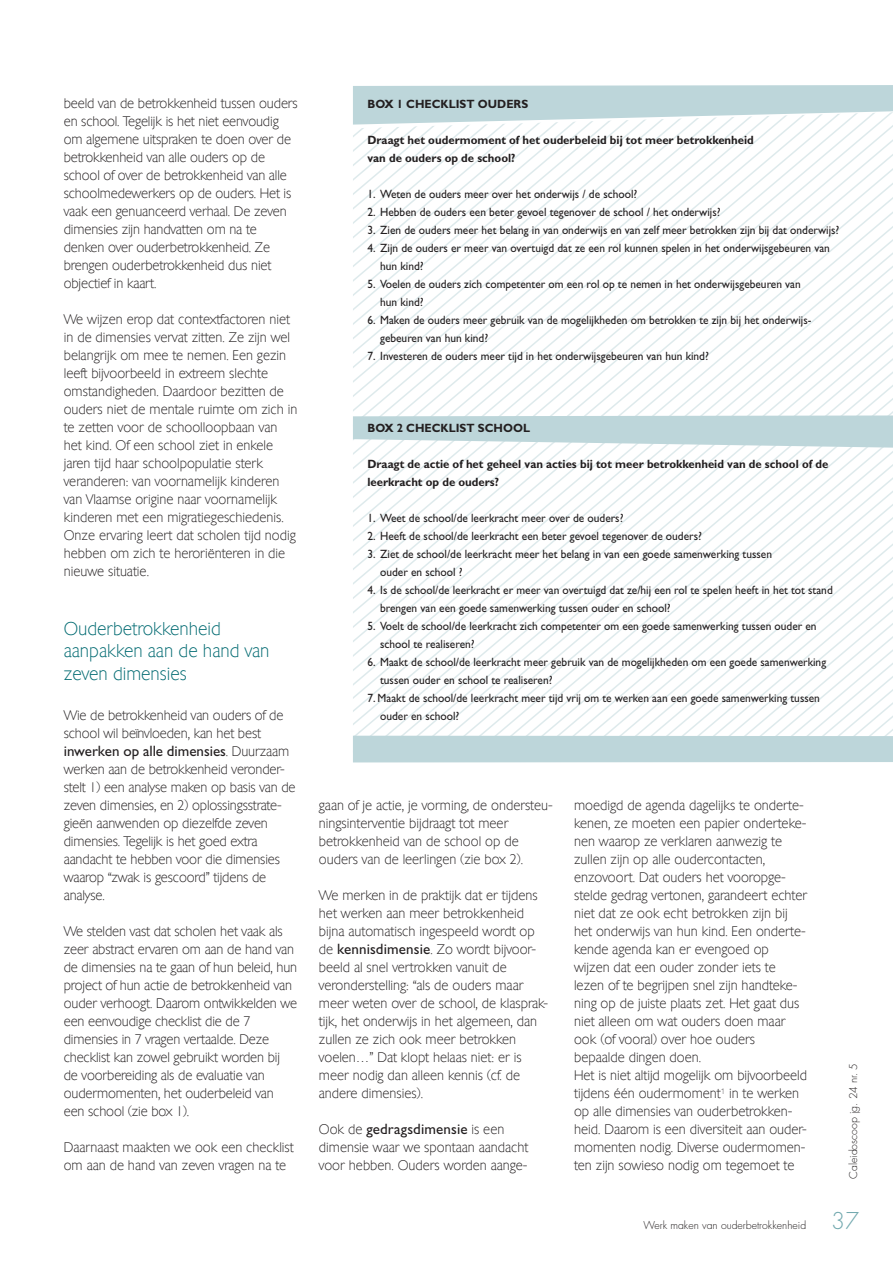
<style>
.page{position:relative;width:893px;height:1263px;background:#fff}
.page>*{position:absolute;margin:0;border:0;box-sizing:border-box;transform-origin:0 0}
.t1{font:18px/22.5px "Chantilly Serial Xlight";color:#006a71}
.t2{font:15px "Gill Sans";color:#231f20}
.t3{font:13.5px/18px "Chantilly Serial Xlight";color:#231f20}
.t4{font:12px/18px "Gill Sans";color:#231f20;scale:.95 1}
.t5{font:700 12px/18px "Gill Sans";color:#231f20;scale:.95 1}
.t6{font:300 10.5px "Futura";color:#231f20}
.s1{font-family:"Chantilly Serial Xlight";font-size:13.5px}
.s2{font-family:"Gill Sans";font-size:15px}
.s3{font-size:22.5px;color:#71a8ae}
</style>
<div class="page">
<svg style="left:353px;top:125px;width:540px;height:611px"></svg>
<svg style="left:353px;top:85px;width:540px;height:40px"></svg>
<div style="left:353px;top:736px;width:540px;height:26px;background:#bdd6da"></div>
<svg style="left:353px;top:415px;width:540px;height:33px;background:#c7dcdf"></svg>
<p class="t3" style="left:64px;top:93px;width:235px">beeld van de betrokkenheid tussen ouders en school. Tegelijk is het niet eenvoudig om algemene uitspraken te doen over de betrokkenheid van alle ouders op de school of over de betrokkenheid van alle schoolmedewerkers op de ouders. Het is vaak een genuanceerd verhaal. De zeven dimensies zijn handvatten om na te denken over ouderbetrokkenheid. Ze brengen ouderbetrokkenheid dus niet objectief in kaart.</p>
<p class="t3" style="left:64px;top:309px;width:235px">We wijzen erop dat contextfactoren niet in de dimensies vervat zitten. Ze zijn wel belangrijk om mee te nemen. Een gezin leeft bijvoorbeeld in extreem slechte omstandigheden. Daardoor bezitten de ouders niet de mentale ruimte om zich in te zetten voor de schoolloopbaan van het kind. Of een school ziet in enkele jaren tijd haar schoolpopulatie sterk veranderen: van voornamelijk kinderen van Vlaamse origine naar voornamelijk kinderen met een migratiegeschiedenis.<br>Onze ervaring leert dat scholen tijd nodig hebben om zich te heroriënteren in die nieuwe situatie.</p>
<h1 class="t1" style="left:64px;top:616px;width:207px">Ouderbetrokkenheid aanpakken aan de hand van zeven dimensies</h1>
<p class="t3" style="left:64px;top:705px;width:221px">Wie de betrokkenheid van ouders of de school wil beïnvloeden, kan het best</p>
<p class="t2" style="left:64px;top:742px;width:227px">inwerken op alle dimensies<span class="s1">. Duurzaam</span></p>
<p class="t3" style="left:64px;top:759px;width:233px">werken aan de betrokkenheid veronder&shy;stelt 1) een analyse maken op basis van de zeven dimensies, en 2) oplossingsstrate&shy;gieën aanwenden op diezelfde zeven dimensies. Tegelijk is het goed extra aandacht te hebben voor die dimensies waarop “zwak is gescoord” tijdens de analyse.</p>
<p class="t3" style="left:64px;top:921px;width:235px">We stelden vast dat scholen het vaak als zeer abstract ervaren om aan de hand van de dimensies na te gaan of hun beleid, hun project of hun actie de betrokkenheid van ouder verhoogt. Daarom ontwikkelden we een eenvoudige checklist die de 7 dimensies in 7 vragen vertaalde. Deze checklist kan zowel gebruikt worden bij de voorbereiding als de evaluatie van oudermomenten, het ouderbeleid van een school (zie box 1).</p>
<p class="t3" style="left:64px;top:1137px;width:232px">Daarnaast maakten we ook een checklist om aan de hand van zeven vragen na te</p>
<p class="t5" style="left:367px;top:95px;width:171px">Box 1 Checklist ouders</p>
<p class="t5" style="left:367px;top:131px;width:408px">Draagt het oudermoment of het ouderbeleid bij tot meer betrokkenheid van de ouders op de school?</p>
<p class="t4" style="left:367px;top:185px;width:286px">1. Weten de ouders meer over het onderwijs / de school?</p>
<p class="t4" style="left:367px;top:203px;width:373px">2. Hebben de ouders een beter gevoel tegenover de school / het onderwijs?</p>
<p class="t4" style="left:367px;top:221px;width:498px">3. Zien de ouders meer het belang in van onderwijs en van zelf meer betrokken zijn bij dat onderwijs?</p>
<p class="t4" style="left:380px;top:239px;width:475px;text-indent:-13px">4. Zijn de ouders er meer van overtuigd dat ze een rol kunnen spelen in het onderwijsgebeuren van hun kind?</p>
<p class="t4" style="left:380px;top:275px;width:444px;text-indent:-13px">5. Voelen de ouders zich competenter om een rol op te nemen in het onderwijsgebeuren van hun kind?</p>
<p class="t4" style="left:380px;top:311px;width:456px;text-indent:-13px">6. Maken de ouders meer gebruik van de mogelijkheden om betrokken te zijn bij het onderwijs&shy;gebeuren van hun kind?</p>
<p class="t4" style="left:367px;top:347px;width:361px">7. Investeren de ouders meer tijd in het onderwijsgebeuren van hun kind?</p>
<p class="t5" style="left:367px;top:419px;width:173px">Box 2 Checklist school</p>
<p class="t5" style="left:367px;top:455px;width:487px">Draagt de actie of het geheel van acties bij tot meer betrokkenheid van de school of de leerkracht op de ouders?</p>
<p class="t4" style="left:367px;top:509px;width:271px">1. Weet de school/de leerkracht meer over de ouders?</p>
<p class="t4" style="left:367px;top:527px;width:354px">2. Heeft de school/de leerkracht een beter gevoel tegenover de ouders?</p>
<p class="t4" style="left:380px;top:545px;width:414px;text-indent:-13px">3. Ziet de school/de leerkracht meer het belang in van een goede samenwerking tussen ouder en school ?</p>
<p class="t4" style="left:380px;top:581px;width:478px;text-indent:-13px">4. Is de school/de leerkracht er meer van overtuigd dat ze/hij een rol te spelen heeft in het tot stand brengen van een goede samenwerking tussen ouder en school?</p>
<p class="t4" style="left:380px;top:617px;width:461px;text-indent:-13px">5. Voelt de school/de leerkracht zich competenter om een goede samenwerking tussen ouder en school te realiseren?</p>
<p class="t4" style="left:380px;top:653px;width:471px;text-indent:-13px">6. Maakt de school/de leerkracht meer gebruik van de mogelijkheden om een goede samenwerking tussen ouder en school te realiseren?</p>
<p class="t4" style="left:380px;top:689px;width:464px;text-indent:-13px">7. Maakt de school/de leerkracht meer tijd vrij om te werken aan een goede samenwerking tussen ouder en school?</p>
<p class="t3" style="left:319px;top:795px;width:235px">gaan of je actie, je vorming, de ondersteu&shy;ningsinterventie bijdraagt tot meer betrokkenheid van de school op de ouders van de leerlingen (zie box 2).</p>
<p class="t3" style="left:319px;top:885px;width:231px">We merken in de praktijk dat er tijdens het werken aan meer betrokkenheid bijna automatisch ingespeeld wordt op de <span class="s2">kennisdimensie</span>. Zo wordt bijvoor&shy;beeld al snel vertrokken vanuit de veronderstelling: “als de ouders maar meer weten over de school, de klasprak&shy;tijk, het onderwijs in het algemeen, dan zullen ze zich ook meer betrokken voelen…” Dat klopt helaas niet: er is meer nodig dan alleen kennis (cf. de andere dimensies).</p>
<p class="t2" style="left:319px;top:1120px;width:187px"><span class="s1">Ook de</span> gedragsdimensie <span class="s1">is een</span></p>
<p class="t3" style="left:319px;top:1137px;width:211px">dimensie waar we spontaan aandacht voor hebben. Ouders worden aange-</p>
<p class="t3" style="left:574px;top:795px;width:235px">moedigd de agenda dagelijks te onderte&shy;kenen, ze moeten een papier onderteke&shy;nen waarop ze verklaren aanwezig te zullen zijn op alle oudercontacten, enzovoort. Dat ouders het vooropge&shy;stelde gedrag vertonen, garandeert echter niet dat ze ook echt betrokken zijn bij het onderwijs van hun kind. Een onderte&shy;kende agenda kan er evengoed op wijzen dat een ouder zonder iets te lezen of te begrijpen snel zijn handteke&shy;ning op de juiste plaats zet. Het gaat dus niet alleen om wat ouders doen maar ook (of vooral) over hoe ouders bepaalde dingen doen.<br>Het is niet altijd mogelijk om bijvoorbeeld tijdens één oudermoment<sup>1</sup> in te werken op alle dimensies van ouderbetrokken&shy;heid. Daarom is een diversiteit aan ouder&shy;momenten nodig. Diverse oudermomen&shy;ten zijn sowieso nodig om tegemoet te</p>
<p class="t6" style="left:847px;top:1179px;width:117px;rotate:-90deg">Caleidoscoop jg. 24 nr. 5</p>
<p class="t6" style="left:643px;top:1219px;width:217px">Werk maken van ouderbetrokkenheid <span class="s3">37</span></p>
</div>
